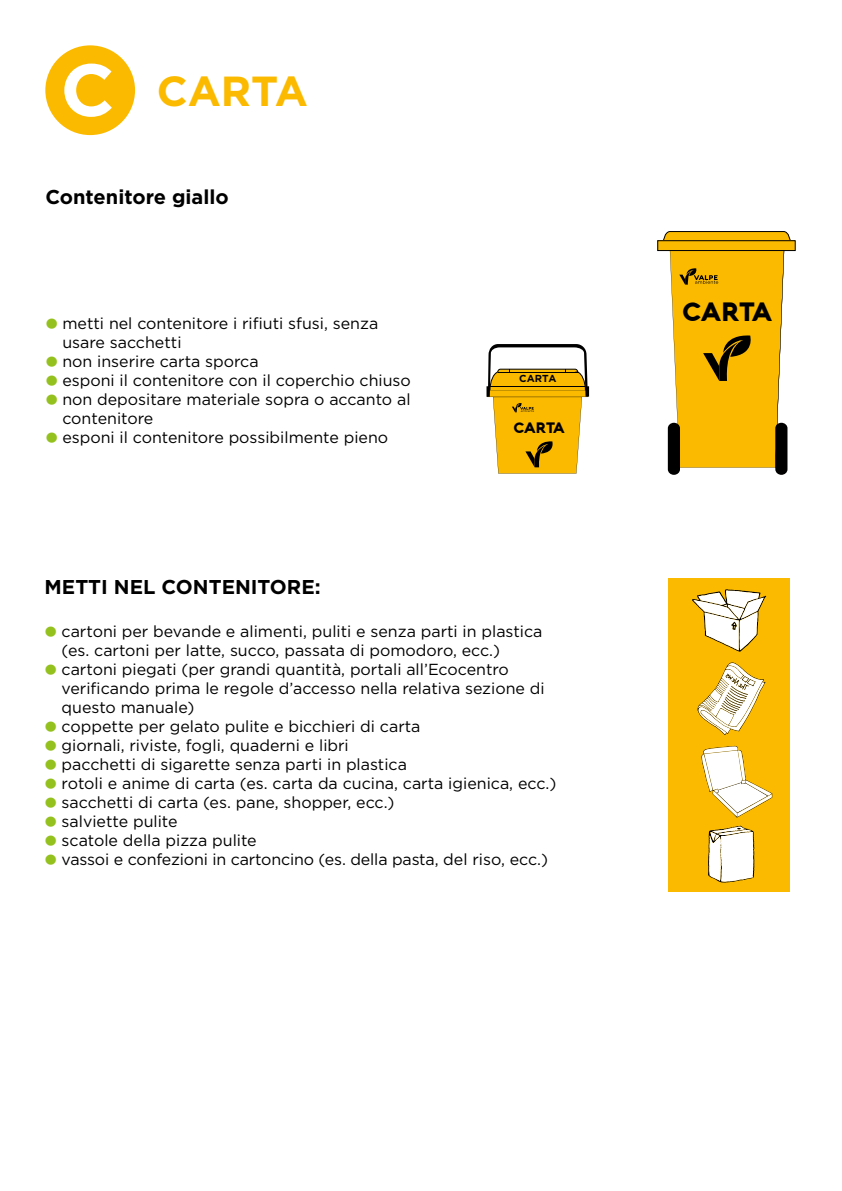
<style>
.page{position:relative;width:842px;height:1191px;background:#fff}
.page>*{position:absolute;margin:0;border:0;box-sizing:border-box;transform-origin:0 0}
.t1{font:700 42px "Gotham";color:#fbba00}
.t2{font:900 25.8px "Aquawax";color:#000}
.t3{font:700 20px "Gotham";color:#000}
.t4{font:16px/19px "Gotham";color:#000}
.t5{font:900 14.8px "Aquawax";color:#000}
.t6{font:700 10.2px "Gotham";color:#000}
.s1{font-family:"Arial";font-weight:700;font-size:36px;color:#95c11f}
</style>
<div class="page">
<div style="left:668px;top:578px;width:122px;height:313px;background:#fbba00"></div>
<svg style="left:692px;top:589px;width:74px;height:63px"></svg>
<svg style="left:697px;top:662px;width:68px;height:73px"></svg>
<svg style="left:708px;top:825px;width:46px;height:57px;background:#e9e1c8"></svg>
<svg style="left:701px;top:746px;width:71px;height:71px"></svg>
<div style="left:45px;top:45px;width:90px;height:90px;background:#fbba00;border-radius:50%"></div>
<svg style="left:64px;top:64px;width:48px;height:53px"></svg>
<svg style="left:663px;top:231px;width:128px;height:9px"></svg>
<div style="left:658px;top:241px;width:137px;height:10px;background:#fbba00"></div>
<div style="left:657px;top:240px;width:138px;height:11px;border:1px solid #000"></div>
<svg style="left:668px;top:250px;width:119px;height:225px;background:#e4b01a"></svg>
<svg style="left:486px;top:344px;width:103px;height:129px"></svg>
<h1 class="t1" style="left:157px;top:63px;width:153px">CARTA</h1>
<p class="t3" style="left:45px;top:184px;width:185px">Contenitore giallo</p>
<p class="t4" style="left:62px;top:313px;width:317px;text-indent:-17px"><span class="s1">•</span> metti nel contenitore i rifiuti sfusi, senza usare sacchetti</p>
<p class="t4" style="left:45px;top:351px;width:215px"><span class="s1">•</span> non inserire carta sporca</p>
<p class="t4" style="left:45px;top:370px;width:367px"><span class="s1">•</span> esponi il contenitore con il coperchio chiuso</p>
<p class="t4" style="left:62px;top:389px;width:350px;text-indent:-17px"><span class="s1">•</span> non depositare materiale sopra o accanto al contenitore</p>
<p class="t4" style="left:45px;top:427px;width:344px"><span class="s1">•</span> esponi il contenitore possibilmente pieno</p>
<p class="t6" style="left:519px;top:372px;width:39px">CARTA</p>
<p class="t5" style="left:513px;top:418px;width:53px">CARTA</p>
<p class="t3" style="left:45px;top:573px;width:278px">METTI NEL CONTENITORE:</p>
<p class="t4" style="left:62px;top:621px;width:482px;text-indent:-17px"><span class="s1">•</span> cartoni per bevande e alimenti, puliti e senza parti in plastica (es. cartoni per latte, succo, passata di pomodoro, ecc.)</p>
<p class="t4" style="left:62px;top:659px;width:485px;text-indent:-17px"><span class="s1">•</span> cartoni piegati (per grandi quantità, portali all’Ecocentro verificando prima le regole d’accesso nella relativa sezione di questo manuale)</p>
<p class="t4" style="left:45px;top:716px;width:377px"><span class="s1">•</span> coppette per gelato pulite e bicchieri di carta</p>
<p class="t4" style="left:45px;top:735px;width:306px"><span class="s1">•</span> giornali, riviste, fogli, quaderni e libri</p>
<p class="t4" style="left:45px;top:754px;width:364px"><span class="s1">•</span> pacchetti di sigarette senza parti in plastica</p>
<p class="t4" style="left:45px;top:773px;width:513px"><span class="s1">•</span> rotoli e anime di carta (es. carta da cucina, carta igienica, ecc.)</p>
<p class="t4" style="left:45px;top:792px;width:351px"><span class="s1">•</span> sacchetti di carta (es. pane, shopper, ecc.)</p>
<p class="t4" style="left:45px;top:811px;width:135px"><span class="s1">•</span> salviette pulite</p>
<p class="t4" style="left:45px;top:830px;width:214px"><span class="s1">•</span> scatole della pizza pulite</p>
<p class="t4" style="left:45px;top:849px;width:505px"><span class="s1">•</span> vassoi e confezioni in cartoncino (es. della pasta, del riso, ecc.)</p>
<h2 class="t2" style="left:682px;top:294px;width:91px">CARTA</h2>
</div>
